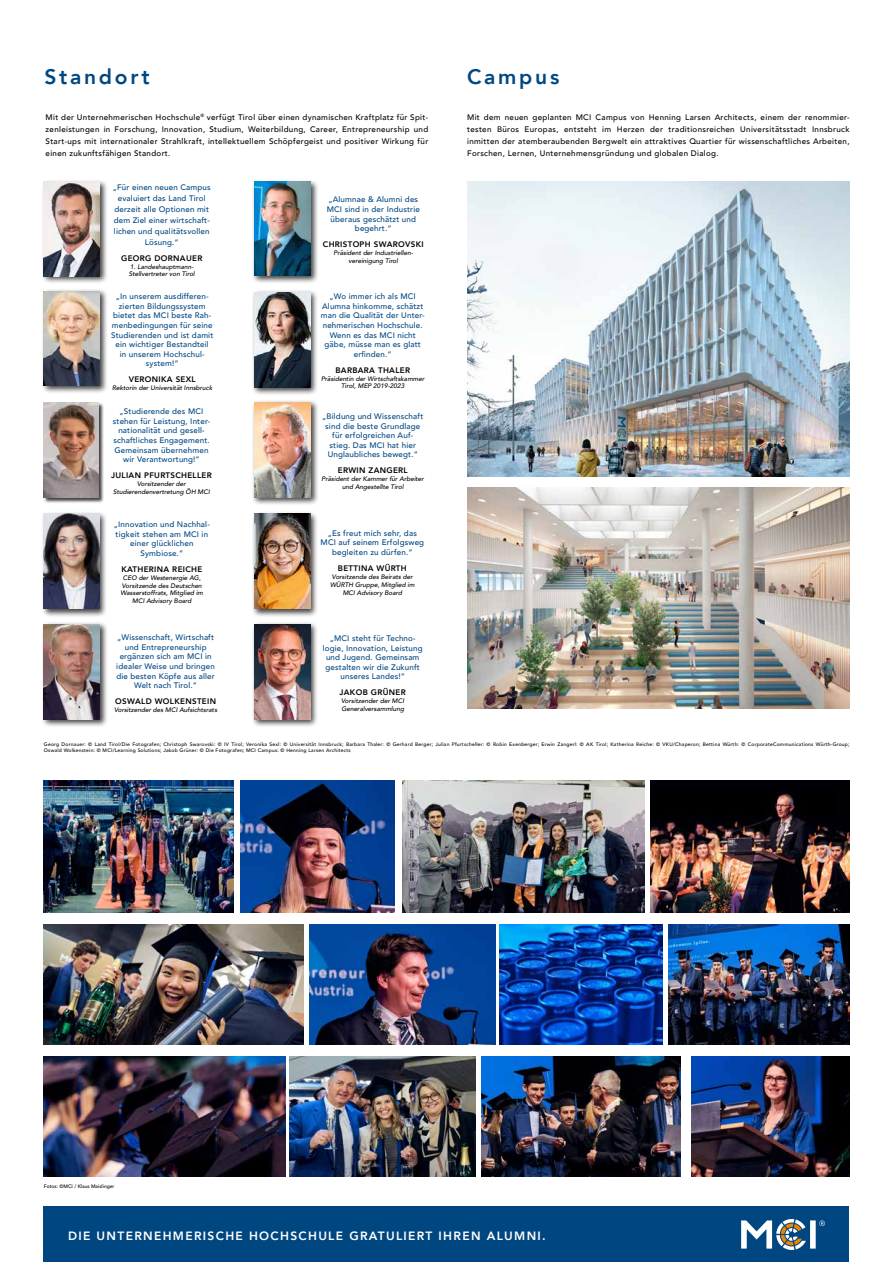
<style>
.page{position:relative;width:893px;height:1282px;background:#fff}
.page>*{position:absolute;margin:0;border:0;box-sizing:border-box;transform-origin:0 0}
.t1{font:800 21px "Avenir";letter-spacing:.13em;color:#004782}
.t2{font:800 12px "Avenir";letter-spacing:.11em;color:#fff}
.t3{font:500 8px/9.6px "Avenir";letter-spacing:.02em;color:#004782;text-align:center}
.t4{font:500 8px/12px "Avenir";letter-spacing:.04em;color:#000;text-align:justify}
.t5{font:800 8px "Avenir";letter-spacing:.04em;color:#000}
.t6{font:italic 500 6.5px/7.8px "Avenir";color:#000;text-align:center}
.t7{font:500 5px/6px "Avenir";letter-spacing:.04em;color:#000}
.t8{font:500 5px "Avenir";color:#000}
</style>
<div class="page">
<div style="left:44px;top:1206px;width:805px;height:55px;background:#004782"></div>
<svg style="left:741px;top:1219px;width:84px;height:30px"></svg>
<div style="left:252px;top:621px;width:66px;height:107px;background:#000;opacity:.75"></div>
<img style="left:254px;top:624px;width:56px;height:95px">
<img style="left:467px;top:181px;width:382px;height:295px">
<img style="left:467px;top:488px;width:382px;height:220px">
<div style="left:41px;top:288px;width:67px;height:105px;background:#000;opacity:.75"></div>
<img style="left:44px;top:291px;width:55px;height:94px">
<div style="left:252px;top:399px;width:67px;height:107px;background:#000;opacity:.75"></div>
<img style="left:254px;top:402px;width:57px;height:95px">
<div style="left:252px;top:179px;width:67px;height:105px;background:#000;opacity:.75"></div>
<img style="left:254px;top:181px;width:57px;height:95px">
<div style="left:41px;top:179px;width:67px;height:105px;background:#000;opacity:.75"></div>
<img style="left:44px;top:182px;width:55px;height:94px">
<div style="left:252px;top:289px;width:66px;height:107px;background:#000;opacity:.75"></div>
<img style="left:254px;top:292px;width:56px;height:95px">
<div style="left:41px;top:621px;width:67px;height:107px;background:#000;opacity:.75"></div>
<img style="left:44px;top:624px;width:56px;height:95px">
<div style="left:252px;top:511px;width:66px;height:106px;background:#000;opacity:.75"></div>
<img style="left:254px;top:513px;width:56px;height:96px">
<div style="left:41px;top:511px;width:67px;height:106px;background:#000;opacity:.75"></div>
<img style="left:44px;top:513px;width:55px;height:96px">
<img style="left:44px;top:780px;width:189px;height:132px">
<img style="left:240px;top:780px;width:154px;height:132px">
<img style="left:44px;top:924px;width:259px;height:120px">
<img style="left:44px;top:1056px;width:242px;height:120px">
<img style="left:309px;top:924px;width:187px;height:120px">
<img style="left:290px;top:1056px;width:185px;height:120px">
<img style="left:500px;top:924px;width:162px;height:120px">
<img style="left:692px;top:1056px;width:158px;height:120px">
<img style="left:668px;top:924px;width:181px;height:120px">
<img style="left:482px;top:1056px;width:199px;height:120px">
<img style="left:650px;top:780px;width:199px;height:132px">
<img style="left:403px;top:780px;width:241px;height:132px">
<div style="left:43px;top:402px;width:62px;height:101px;background:#000;opacity:.75"></div>
<img style="left:44px;top:402px;width:55px;height:95px">
<h1 class="t1" style="left:45px;top:60px;width:107px">Standort</h1>
<h1 class="t1" style="left:467px;top:60px;width:94px">Campus</h1>
<p class="t4" style="left:467px;top:111px;width:384px">Mit dem neuen geplanten MCI Campus von Henning Larsen Architects, einem der renommier&shy;testen Büros Europas, entsteht im Herzen der traditionsreichen Universitätsstadt Innsbruck inmitten der atemberaubenden Bergwelt ein attraktives Quartier für wissenschaftliches Arbeiten, Forschen, Lernen, Unternehmensgründung und globalen Dialog.</p>
<p class="t4" style="left:46px;top:111px;width:384px">Mit der Unternehmerischen Hochschule<sup>®</sup> verfügt Tirol über einen dynamischen Kraftplatz für Spit&shy;zenleistungen in Forschung, Innovation, Studium, Weiterbildung, Career, Entrepreneurship und Start-ups mit internationaler Strahlkraft, intellektuellem Schöpfergeist und positiver Wirkung für einen zukunftsfähigen Standort.</p>
<p class="t3" style="left:113px;top:181px;width:99px;line-height:11px">„Für einen neuen Campus evaluiert das Land Tirol derzeit alle Optionen mit dem Ziel einer wirtschaft&shy;lichen und qualitätsvollen<br>Lösung.“</p>
<p class="t5" style="left:121px;top:251px;width:83px">GEORG DORNAUER</p>
<p class="t6" style="left:129px;top:262px;width:68px;text-align:left">1. Landeshauptmann-<br>Stellvertreter von Tirol</p>
<p class="t3" style="left:111px;top:291px;width:104px">„In unserem ausdifferen&shy;zierten Bildungssystem bietet das MCI beste Rah&shy;menbedingungen für seine<br>Studierenden und ist damit ein wichtiger Bestandteil<br>in unserem Hochschul&shy;system!“</p>
<p class="t5" style="left:129px;top:373px;width:69px">VERONIKA SEXL</p>
<p class="t6" style="left:112px;top:384px;width:102px">Rektorin der Universität Innsbruck</p>
<p class="t3" style="left:113px;top:406px;width:99px">„Studierende des MCI stehen für Leistung, Inter&shy;nationalität und gesell&shy;schaftliches Engagement.<br>Gemeinsam übernehmen wir Verantwortung!“</p>
<p class="t5" style="left:111px;top:469px;width:102px">JULIAN PFURTSCHELLER</p>
<p class="t6" style="left:113px;top:480px;width:98px">Vorsitzender der<br>Studierendenvertretung ÖH MCI</p>
<p class="t3" style="left:114px;top:519px;width:98px">„Innovation und Nachhal&shy;tigkeit stehen am MCI in einer glücklichen<br>Symbiose.“</p>
<p class="t5" style="left:121px;top:563px;width:82px">KATHERINA REICHE</p>
<p class="t6" style="left:121px;top:573px;width:84px">CEO der Westenergie AG,<br>Vorsitzende des Deutschen<br>Wasserstoffrats, Mitglied im<br>MCI Advisory Board</p>
<p class="t3" style="left:116px;top:632px;width:100px">„Wissenschaft, Wirtschaft und Entrepreneurship ergänzen sich am MCI in idealer Weise und bringen die besten Köpfe aus aller<br>Welt nach Tirol.“</p>
<p class="t5" style="left:115px;top:695px;width:102px">OSWALD WOLKENSTEIN</p>
<p class="t6" style="left:114px;top:705px;width:105px">Vorsitzender des MCI Aufsichtsrats</p>
<p class="t3" style="left:327px;top:194px;width:95px">„Alumnae &amp; Alumni des<br>MCI sind in der Industrie überaus geschätzt und begehrt.“</p>
<p class="t5" style="left:323px;top:238px;width:102px">CHRISTOPH SWAROVSKI</p>
<p class="t6" style="left:333px;top:249px;width:81px">Präsident der Industriellen&shy;vereinigung Tirol</p>
<p class="t3" style="left:321px;top:291px;width:105px">„Wo immer ich als MCI<br>Alumna hinkomme, schätzt man die Qualität der Unter&shy;nehmerischen Hochschule.<br>Wenn es das MCI nicht gäbe, müsse man es glatt erfinden.“</p>
<p class="t5" style="left:335px;top:364px;width:76px">BARBARA THALER</p>
<p class="t6" style="left:321px;top:374px;width:105px">Präsidentin der Wirtschaftskammer<br>Tirol, MEP 2019-2023</p>
<p class="t3" style="left:322px;top:411px;width:103px">„Bildung und Wissenschaft sind die beste Grundlage für erfolgreichen Auf&shy;stieg. Das MCI hat hier<br>Unglaubliches bewegt.“</p>
<p class="t5" style="left:338px;top:464px;width:71px">ERWIN ZANGERL</p>
<p class="t6" style="left:322px;top:475px;width:104px">Präsident der Kammer für Arbeiter und Angestellte Tirol</p>
<p class="t3" style="left:321px;top:528px;width:105px">„Es freut mich sehr, das<br>MCI auf seinem Erfolgsweg begleiten zu dürfen.“</p>
<p class="t5" style="left:338px;top:562px;width:70px">BETTINA WÜRTH</p>
<p class="t6" style="left:330px;top:573px;width:86px">Vorsitzende des Beirats der<br>WÜRTH Gruppe, Mitglied im<br>MCI Advisory Board</p>
<p class="t3" style="left:323px;top:633px;width:101px">„MCI steht für Techno&shy;logie, Innovation, Leistung und Jugend. Gemeinsam gestalten wir die Zukunft unseres Landes!“</p>
<p class="t5" style="left:340px;top:686px;width:68px">JAKOB GRÜNER</p>
<p class="t6" style="left:341px;top:697px;width:64px;text-align:left">Vorsitzender der MCI<br>Generalversammlung</p>
<p class="t7" style="left:44px;top:740px;width:807px">Georg Dornauer: © Land Tirol/Die Fotografen; Christoph Swarovski: © IV Tirol; Veronika Sexl: © Universität Innsbruck; Barbara Thaler: © Gerhard Berger; Julian Pfurtscheller: © Robin Exenberger; Erwin Zangerl: © AK Tirol; Katherina Reiche: © VKU/Chaperon; Bettina Würth: © CorporateCommunications Würth-Group;<br>Oswald Wolkenstein: © MCI/Learning Solutions; Jakob Grüner: © Die Fotografen; MCI Campus: © Henning Larsen Architects</p>
<p class="t8" style="left:44px;top:1181px;width:72px">Fotos: ©MCI / Klaus Maislinger</p>
<h2 class="t2" style="left:68px;top:1226px;width:479px">DIE UNTERNEHMERISCHE HOCHSCHULE GRATULIERT IHREN ALUMNI.</h2>
</div>
